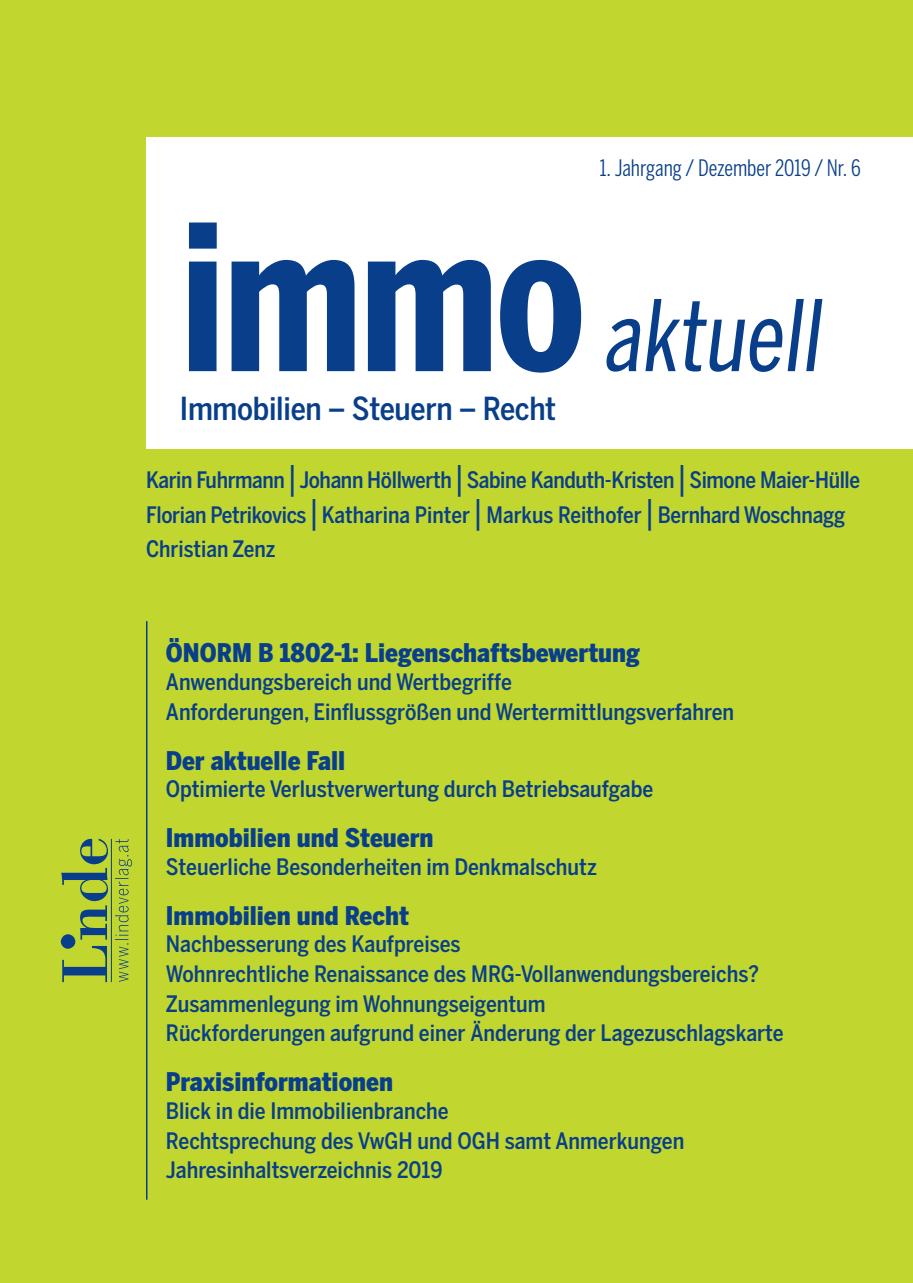
<style>
.page{position:relative;width:913px;height:1283px;background:#fff}
.page>*{position:absolute;margin:0;border:0;box-sizing:border-box;transform-origin:0 0}
.t1{font:97.5px "Benton Sans Comp";color:#093f8a}
.t2{font:500 31.5px "Benton Sans Cond";letter-spacing:-.01em;color:#093f8a}
.t3{font:900 25.5px "Benton Sans Cond";color:#093f8a}
.t4{font:500 22.5px/29.7px "Benton Sans Cond";color:#093f8a}
.t5{font:22.5px "Benton Sans Comp";letter-spacing:-.005em;color:#093f8a}
.s1{font-weight:700;font-size:205.5px}
.s2{font-size:33.75px}
</style>
<div class="page">
<div style="left:0;top:0;width:912px;height:1282px;background:#c1d72f"></div>
<div style="left:147px;top:137px;width:765px;height:312px;background:#fff"></div>
<svg style="left:115px;top:839px;width:17px;height:142px"></svg>
<div style="left:61px;top:934px;width:14px;height:14px;background:#093f8a;border-radius:50%"></div>
<svg style="left:62px;top:945px;width:45px;height:37px"></svg>
<svg style="left:61px;top:838px;width:47px;height:101px"></svg>
<hr style="left:111px;top:838px;width:1px;height:144px;background:#093f8a">
<hr style="left:146px;top:621px;width:1px;height:578px;background:#093f8a">
<p class="t5" style="left:599px;top:155px;width:263px">1. Jahrgang / Dezember 2019 / Nr. 6</p>
<h1 class="t1" style="left:180px;top:279px;width:654px"><span class="s1">immo</span> aktuell</h1>
<h2 class="t2" style="left:180px;top:390px;width:378px">Immobilien – Steuern – Recht</h2>
<p class="t4" style="left:146px;top:462px;width:715px;line-height:34.5px">Karin Fuhrmann <span class="s2">|</span> Johann Höllwerth <span class="s2">|</span> Sabine Kanduth-Kristen <span class="s2">|</span> Simone Maier-Hülle<br>Florian Petrikovics <span class="s2">|</span> Katharina Pinter <span class="s2">|</span> Markus Reithofer <span class="s2">|</span> Bernhard Woschnagg<br>Christian Zenz</p>
<p class="t3" style="left:166px;top:638px;width:475px">ÖNORM B 1802-1: Liegenschaftsbewertung</p>
<p class="t4" style="left:166px;top:667px;width:569px">Anwendungsbereich und Wertbegriffe<br>Anforderungen, Einflussgrößen und Wertermittlungsverfahren</p>
<p class="t3" style="left:166px;top:745px;width:181px">Der aktuelle Fall</p>
<p class="t4" style="left:166px;top:774px;width:489px">Optimierte Verlustverwertung durch Betriebsaufgabe</p>
<p class="t3" style="left:166px;top:822px;width:269px">Immobilien und Steuern</p>
<p class="t4" style="left:166px;top:851px;width:432px">Steuerliche Besonderheiten im Denkmalschutz</p>
<p class="t3" style="left:166px;top:900px;width:244px">Immobilien und Recht</p>
<p class="t4" style="left:166px;top:928px;width:619px">Nachbesserung des Kaufpreises<br>Wohnrechtliche Renaissance des MRG-Vollanwendungsbereichs?<br>Zusammenlegung im Wohnungseigentum<br>Rückforderungen aufgrund einer Änderung der Lagezuschlagskarte</p>
<p class="t3" style="left:166px;top:1066px;width:229px">Praxisinformationen</p>
<p class="t4" style="left:166px;top:1095px;width:520px">Blick in die Immobilienbranche<br>Rechtsprechung des VwGH und OGH samt Anmerkungen<br>Jahresinhaltsverzeichnis 2019</p>
</div>
